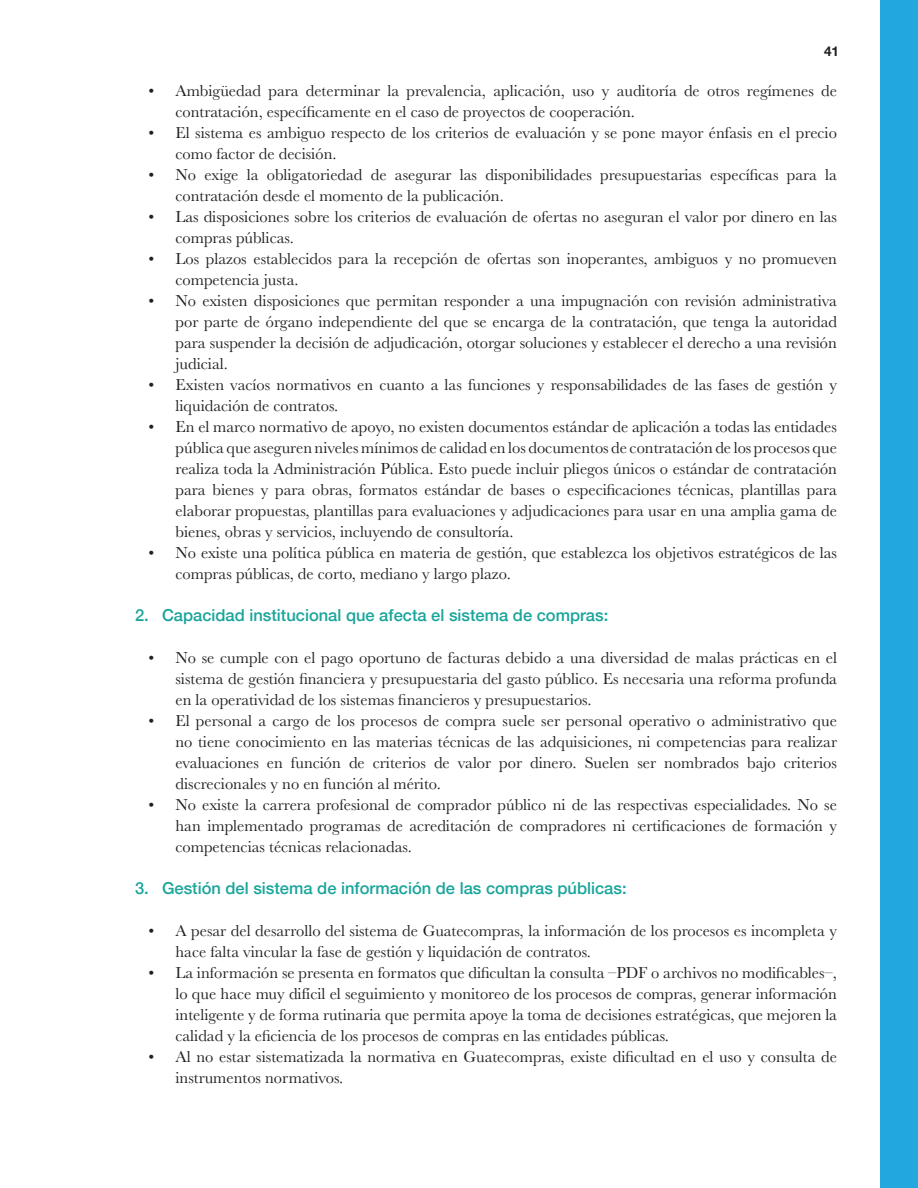
<style>
.page{position:relative;width:918px;height:1188px;background:#fff}
.page>*{position:absolute;margin:0;border:0;box-sizing:border-box;transform-origin:0 0}
.t1{font:16.5px/21px "Baskerville";color:#231f20}
.t2{font:500 16.5px "Helvetica Neue";color:#19a59b}
.t3{font:700 13.5px "Helvetica Neue";color:#231f20}
</style>
<div class="page">
<div style="left:880px;top:0;width:38px;height:1188px;background:#23a7df"></div>
<p class="t3" style="left:824px;top:41px;width:17px">41</p>
<p class="t1" style="left:176px;top:80px;width:663px;text-indent:-27px">• Ambigüedad para determinar la prevalencia, aplicación, uso y auditoría de otros regímenes de contratación, específicamente en el caso de proyectos de cooperación.</p>
<p class="t1" style="left:176px;top:122px;width:663px;text-indent:-27px">• El sistema es ambiguo respecto de los criterios de evaluación y se pone mayor énfasis en el precio como factor de decisión.</p>
<p class="t1" style="left:176px;top:164px;width:663px;text-indent:-27px">• No exige la obligatoriedad de asegurar las disponibilidades presupuestarias específicas para la contratación desde el momento de la publicación.</p>
<p class="t1" style="left:176px;top:206px;width:663px;text-indent:-27px">• Las disposiciones sobre los criterios de evaluación de ofertas no aseguran el valor por dinero en las compras públicas.</p>
<p class="t1" style="left:176px;top:248px;width:663px;text-indent:-27px">• Los plazos establecidos para la recepción de ofertas son inoperantes, ambiguos y no promueven competencia justa.</p>
<p class="t1" style="left:176px;top:290px;width:663px;text-align:justify;text-indent:-27px">• No existen disposiciones que permitan responder a una impugnación con revisión administrativa por parte de órgano independiente del que se encarga de la contratación, que tenga la autoridad para suspender la decisión de adjudicación, otorgar soluciones y establecer el derecho a una revisión judicial.</p>
<p class="t1" style="left:176px;top:374px;width:663px;text-indent:-27px">• Existen vacíos normativos en cuanto a las funciones y responsabilidades de las fases de gestión y liquidación de contratos.</p>
<p class="t1" style="left:176px;top:416px;width:663px;text-align:justify;text-indent:-27px">• En el marco normativo de apoyo, no existen documentos estándar de aplicación a todas las entidades pública que aseguren niveles mínimos de calidad en los documentos de contratación de los procesos que realiza toda la Administración Pública. Esto puede incluir pliegos únicos o estándar de contratación para bienes y para obras, formatos estándar de bases o especificaciones técnicas, plantillas para elaborar propuestas, plantillas para evaluaciones y adjudicaciones para usar en una amplia gama de bienes, obras y servicios, incluyendo de consultoría.</p>
<p class="t1" style="left:176px;top:542px;width:663px;text-indent:-27px">• No existe una política pública en materia de gestión, que establezca los objetivos estratégicos de las compras públicas, de corto, mediano y largo plazo.</p>
<p class="t2" style="left:135px;top:602px;width:475px">2. Capacidad institucional que afecta el sistema de compras:</p>
<p class="t1" style="left:176px;top:647px;width:663px;text-align:justify;text-indent:-27px">• No se cumple con el pago oportuno de facturas debido a una diversidad de malas prácticas en el sistema de gestión financiera y presupuestaria del gasto público. Es necesaria una reforma profunda en la operatividad de los sistemas financieros y presupuestarios.</p>
<p class="t1" style="left:176px;top:710px;width:663px;text-align:justify;text-indent:-27px">• El personal a cargo de los procesos de compra suele ser personal operativo o administrativo que no tiene conocimiento en las materias técnicas de las adquisiciones, ni competencias para realizar evaluaciones en función de criterios de valor por dinero. Suelen ser nombrados bajo criterios discrecionales y no en función al mérito.</p>
<p class="t1" style="left:176px;top:794px;width:663px;text-align:justify;text-indent:-27px">• No existe la carrera profesional de comprador público ni de las respectivas especialidades. No se han implementado programas de acreditación de compradores ni certificaciones de formación y competencias técnicas relacionadas.</p>
<p class="t2" style="left:135px;top:875px;width:493px">3. Gestión del sistema de información de las compras públicas:</p>
<p class="t1" style="left:176px;top:920px;width:663px;text-indent:-27px">• A pesar del desarrollo del sistema de Guatecompras, la información de los procesos es incompleta y hace falta vincular la fase de gestión y liquidación de contratos.</p>
<p class="t1" style="left:176px;top:962px;width:663px;text-align:justify;text-indent:-27px">• La información se presenta en formatos que dificultan la consulta –PDF o archivos no modificables–, lo que hace muy difícil el seguimiento y monitoreo de los procesos de compras, generar información inteligente y de forma rutinaria que permita apoye la toma de decisiones estratégicas, que mejoren la calidad y la eficiencia de los procesos de compras en las entidades públicas.</p>
<p class="t1" style="left:176px;top:1046px;width:663px;text-indent:-27px">• Al no estar sistematizada la normativa en Guatecompras, existe dificultad en el uso y consulta de instrumentos normativos.</p>
</div>
